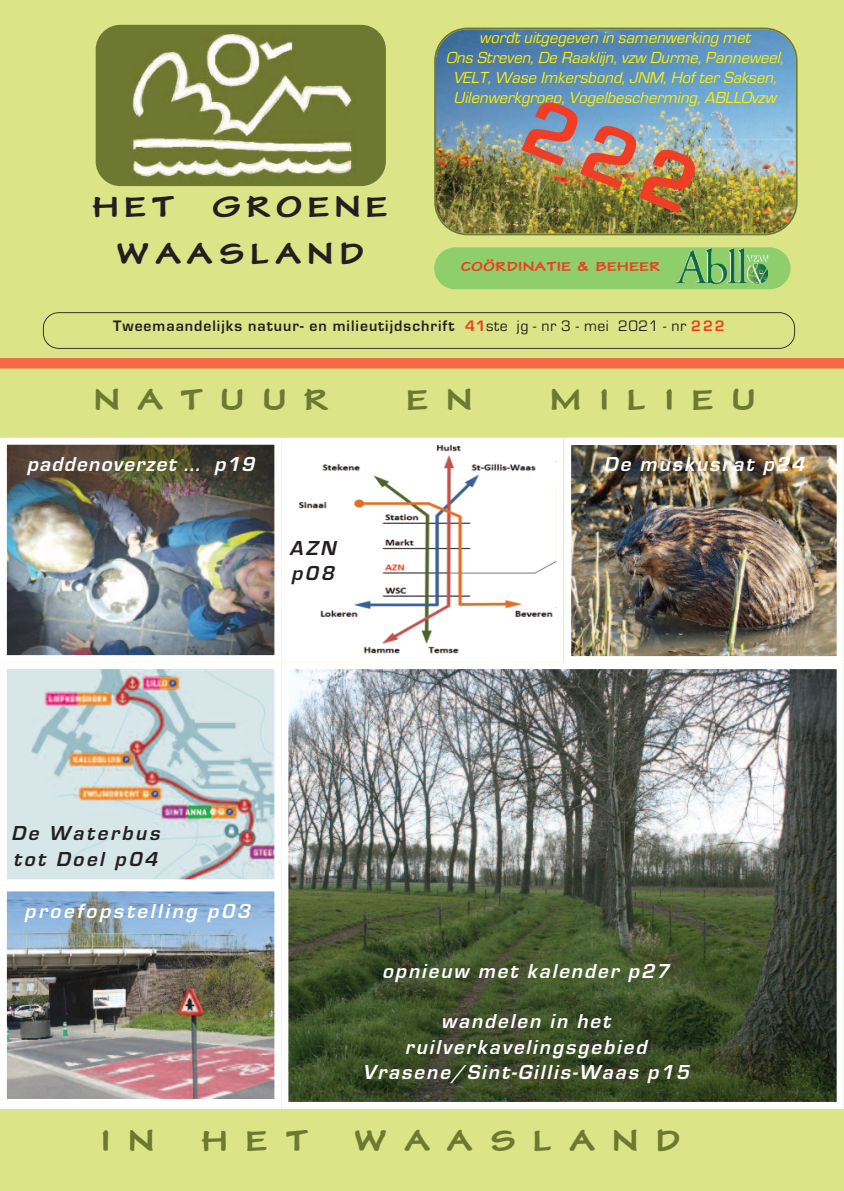
<style>
.page{position:relative;width:844px;height:1191px;background:#fff}
.page>*{position:absolute;margin:0;border:0;box-sizing:border-box;transform-origin:0 0}
.t1{font:31.5px "Comicbk";letter-spacing:.535em;color:#6d7831}
.t2{font:31.5px/47.1px "Comicbk";letter-spacing:.155em;color:#231f20;text-align:center}
.t3{font:italic 700 21px/25.2px "Eurostile";color:#fff;text-align:center}
.t4{font:italic 700 21px/24.5px "Eurostile";color:#231f20}
.t5{font:italic 16.62px/19.9px "Eurostile";color:#fff101;text-align:center}
.t6{font:700 15.75px "Eurostile";letter-spacing:.065em;color:#231f20}
.t7{font:14px "Comicbk";color:#ef3e25}
.s1{color:#ef3e25}
.s2{font-weight:400}
</style>
<div class="page">
<div style="left:0;top:0;width:843px;height:1191px;background:#dbe587"></div>
<div style="left:0;top:358px;width:843px;height:10px;background:#f26b44"></div>
<div style="left:43px;top:312px;width:751px;height:37px;border:2px solid #231f20;border-radius:16px"></div>
<div style="left:96px;top:25px;width:290px;height:161px;background:#6d7831;border-radius:25px"></div>
<img style="left:132px;top:32px;width:225px;height:151px">
<img style="left:289px;top:446px;width:266px;height:208px">
<div style="left:281px;top:438px;width:282px;height:224px;border:7px solid #fff"></div>
<img style="left:8px;top:892px;width:265px;height:206px">
<div style="left:0;top:884px;width:281px;height:225px;border:7px solid #fff"></div>
<img style="left:289px;top:670px;width:546px;height:431px">
<div style="left:281px;top:662px;width:562px;height:447px;border:7px solid #fff"></div>
<img style="left:572px;top:445px;width:263px;height:210px">
<div style="left:564px;top:437px;width:279px;height:226px;border:7px solid #fff"></div>
<img style="left:8px;top:670px;width:265px;height:208px">
<div style="left:0;top:662px;width:281px;height:224px;border:7px solid #fff"></div>
<img style="left:8px;top:446px;width:265px;height:208px">
<div style="left:0;top:438px;width:281px;height:224px;border:7px solid #fff"></div>
<img style="left:434px;top:28px;width:363px;height:207px">
<div style="left:434px;top:247px;width:356px;height:42px;background:#8ece6b;border-radius:21px"></div>
<img style="left:675px;top:248px;width:93px;height:36px">
<img style="left:521px;top:98px;width:178px;height:115px">
<h1 class="t2" style="left:93px;top:182px;width:297px">HET GROENE<br>WAASLAND</h1>
<p class="t5" style="left:446px;top:28px;width:342px">wordt uitgegeven in samenwerking met<br>Ons Streven, De Raaklijn, vzw Durme, Panneweel, VELT, Wase Imkersbond, JNM, Hof ter Saksen, Uilenwerkgroep, Vogelbescherming, ABLLOvzw</p>
<p class="t7" style="left:461px;top:258px;width:201px">COÖRDINATIE &amp; BEHEER</p>
<p class="t6" style="left:113px;top:316px;width:613px">Tweemaandelijks natuur- en milieutijdschrift <span class="s1">41</span><span class="s2">ste jg - nr 3 - mei 2021 - nr</span> <span class="s1">222</span></p>
<h1 class="t1" style="left:94px;top:380px;width:238px">NATUUR</h1>
<h1 class="t1" style="left:406px;top:380px;width:68px">E N</h1>
<h1 class="t1" style="left:549px;top:380px;width:208px">MILIEU</h1>
<p class="t3" style="left:27px;top:451px;width:234px">paddenoverzet ... p19</p>
<p class="t4" style="left:289px;top:535px;width:53px">AZN p08</p>
<p class="t3" style="left:603px;top:451px;width:207px">De muskusrat p24</p>
<p class="t4" style="left:11px;top:820px;width:155px;line-height:25.2px">De Waterbus tot Doel p04</p>
<p class="t3" style="left:24px;top:897px;width:232px">proefopstelling p03</p>
<p class="t3" style="left:382px;top:958px;width:294px">opnieuw met kalender p27</p>
<p class="t3" style="left:362px;top:1008px;width:333px">wandelen in het ruilverkavelingsgebied<br>Vrasene/Sint-Gillis-Waas p15</p>
<h1 class="t1" style="left:100px;top:1121px;width:57px">I N</h1>
<h1 class="t1" style="left:202px;top:1121px;width:108px">HET</h1>
<h1 class="t1" style="left:355px;top:1121px;width:327px">WAASLAND</h1>
</div>
